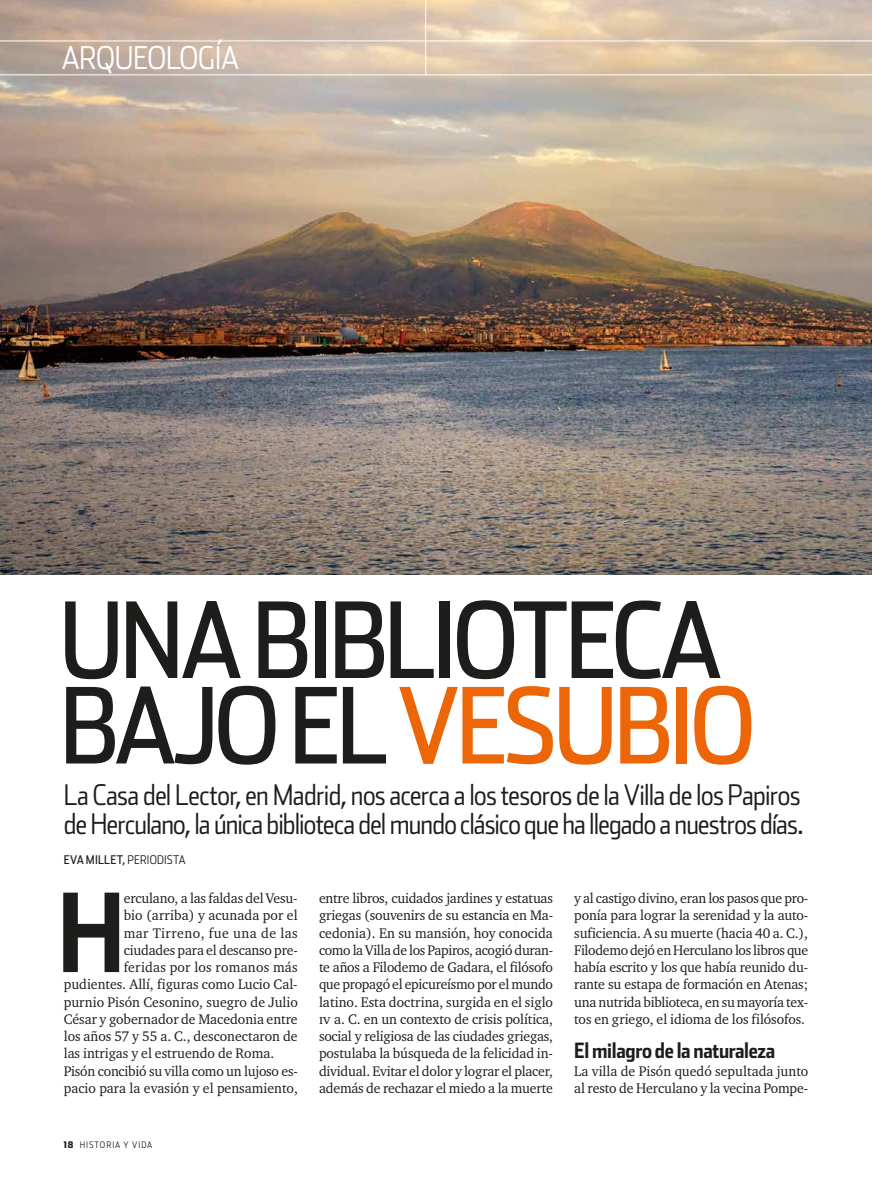
<style>
.page{position:relative;width:872px;height:1178px;background:#fff}
.page>*{position:absolute;margin:0;border:0;box-sizing:border-box;transform-origin:0 0}
.t1{font:700 108.45px "Stainless Cond";color:#1d1d1b}
.t2{font:105px/85.5px "Stainless Cond";letter-spacing:-.035em;color:#1d1d1b}
.t3{font:300 31.5px "Stainless Cond";letter-spacing:-.01em;color:#fff}
.t4{font:300 28.5px/28.5px "Stainless Cond";letter-spacing:-.03em;color:#1d1d1b}
.t5{font:700 21px "Stainless Cond";letter-spacing:-.015em;color:#1d1d1b}
.t6{font:14.25px/17.2px "Charter ITC";color:#1d1d1b;text-align:justify}
.t7{font:14.25px "Charter ITC";letter-spacing:.03em;color:#1d1d1b}
.t8{font:12px "Stainless Cond";letter-spacing:.02em;color:#1d1d1b}
.t9{font:300 9px "Stainless Cond";letter-spacing:.11em;color:#1d1d1b}
.s1{color:#ec6608}
.s2{font-weight:300}
.s3{font-weight:900}
.s4{font-family:"Charter ITC Regu SC"}
</style>
<div class="page">
<img style="left:0;top:0;width:872px;height:574px">
<hr style="left:425px;top:0;width:1px;height:75px;background:#fff">
<hr style="left:0;top:75px;width:872px;height:1px;background:#fff">
<hr style="left:0;top:41px;width:872px;height:1px;background:#fff">
<h3 class="t3" style="left:62px;top:39px;width:179px">arqueología</h3>
<h2 class="t2" style="left:60px;top:598px;width:697px">UNA BIBLIOTECA<br>BAJO EL <span class="s1">VESUBIO</span></h2>
<h3 class="t4" style="left:64px;top:781px;width:741px">La Casa del Lector, en Madrid, nos acerca a los tesoros de la Villa de los Papiros de Herculano, la única biblioteca del mundo clásico que ha llegado a nuestros días.</h3>
<p class="t8" style="left:64px;top:853px;width:123px">EVA MILLET, <span class="s2">periodista</span></p>
<h1 class="t1" style="left:57px;top:868px;width:69px">H</h1>
<p class="t6" style="left:124px;top:889px;width:175px">erculano, a las faldas del Vesu-</p>
<p class="t6" style="left:124px;top:906px;width:175px">bio (arriba) y acunada por el</p>
<p class="t7" style="left:124px;top:924px;width:176px">mar Tirreno, fue una de las</p>
<p class="t6" style="left:124px;top:941px;width:175px">ciudades para el descanso pre-</p>
<p class="t6" style="left:124px;top:958px;width:175px">feridas por los romanos más</p>
<p class="t6" style="left:64px;top:975px;width:235px">pudientes. Allí, figuras como Lucio Cal-</p>
<p class="t6" style="left:64px;top:993px;width:236px">purnio Pisón Cesonino, suegro de Julio</p>
<p class="t6" style="left:64px;top:1010px;width:235px">César y gobernador de Macedonia entre</p>
<p class="t6" style="left:64px;top:1027px;width:235px">los años 57 y 55 a. C., desconectaron de</p>
<p class="t6" style="left:64px;top:1044px;width:212px">las intrigas y el estruendo de Roma.</p>
<p class="t6" style="left:64px;top:1062px;width:235px">Pisón concibió su villa como un lujoso es-</p>
<p class="t6" style="left:64px;top:1079px;width:235px">pacio para la evasión y el pensamiento,</p>
<p class="t9" style="left:64px;top:1139px;width:90px"><span class="s3">18</span> historia y vida</p>
<p class="t6" style="left:319px;top:889px;width:235px">entre libros, cuidados jardines y estatuas griegas (souvenirs de su estancia en Ma&shy;cedonia). En su mansión, hoy conocida como la Villa de los Papiros, acogió duran&shy;te años a Filodemo de Gadara, el filósofo que propagó el epicureísmo por el mundo latino. Esta doctrina, surgida en el siglo <span class="s4">iv</span> a. C. en un contexto de crisis política, social y religiosa de las ciudades griegas, postulaba la búsqueda de la felicidad in&shy;dividual. Evitar el dolor y lograr el placer, además de rechazar el miedo a la muerte</p>
<p class="t6" style="left:574px;top:889px;width:236px">y al castigo divino, eran los pasos que pro&shy;ponía para lograr la serenidad y la auto&shy;suficiencia. A su muerte (hacia 40 a. C.), Filodemo dejó en Herculano los libros que había escrito y los que había reunido du&shy;rante su estapa de formación en Atenas; una nutrida biblioteca, en su mayoría tex&shy;tos en griego, el idioma de los filósofos.</p>
<h3 class="t5" style="left:574px;top:1038px;width:202px">El milagro de la naturaleza</h3>
<p class="t6" style="left:574px;top:1062px;width:235px">La villa de Pisón quedó sepultada junto al resto de Herculano y la vecina Pompe-</p>
</div>
